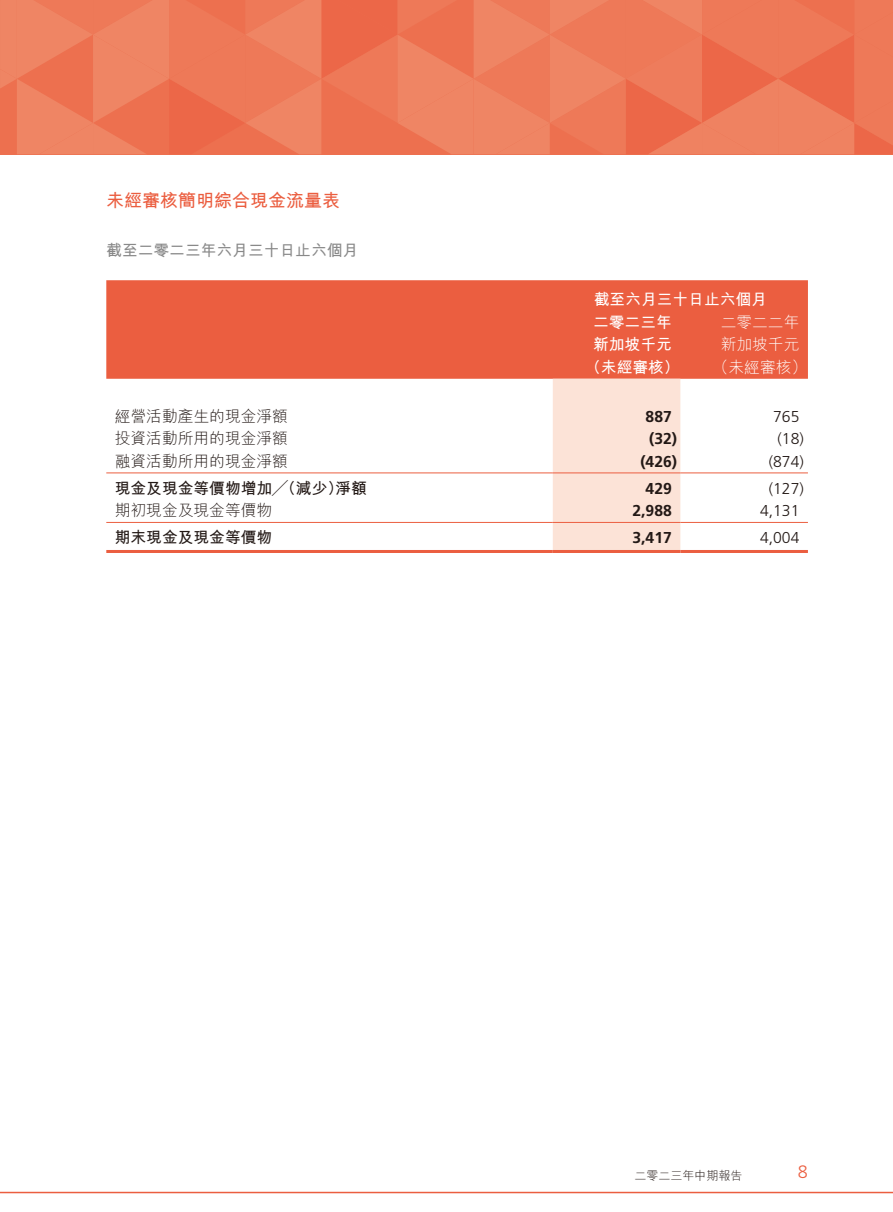
<style>
.page{position:relative;width:893px;height:1212px;background:#fff}
.page>*{position:absolute;margin:0;border:0;box-sizing:border-box;transform-origin:0 0}
.t1{font:700 18px "M Hei HK";color:#eb5e40}
.t2{font:300 18px "Frutiger LT Std";color:#eb5e40}
.t3{font:300 15.75px "M Hei HK";color:#231916}
.t4{font:700 15.75px/22.5px "M Hei HK";color:#fff}
.t5{font:300 15.75px "Frutiger LT Std";color:#231916}
.t6{font:700 15.75px "M Hei HK";color:#231916}
.t7{font:700 15.75px "Frutiger LT Std";color:#231916}
.t8{font:700 15.75px "M Hei HK";color:#898989}
.t9{font:300 15.75px "M Hei HK";color:#fff}
.t10{font:300 12px "M Hei HK";color:#231916}
</style>
<div class="page">
<hr style="left:0;top:1192px;width:893px;height:1px;background:#eb5e40">
<svg style="left:0;top:0;width:893px;height:154px;background:#ed7958"></svg>
<div style="left:106px;top:280px;width:702px;height:99px;background:#eb5e40"></div>
<div style="left:553px;top:379px;width:127px;height:171px;background:#fce3d7"></div>
<hr style="left:106px;top:472px;width:447px;height:1px;background:#eb5e40">
<hr style="left:553px;top:472px;width:127px;height:1px;background:#eb5e40">
<hr style="left:680px;top:472px;width:128px;height:1px;background:#eb5e40">
<hr style="left:106px;top:522px;width:447px;height:1px;background:#eb5e40">
<hr style="left:553px;top:522px;width:127px;height:1px;background:#eb5e40">
<hr style="left:680px;top:522px;width:128px;height:1px;background:#eb5e40">
<hr style="left:106px;top:550px;width:447px;height:3px;background:#eb5e40">
<hr style="left:553px;top:550px;width:127px;height:3px;background:#eb5e40">
<hr style="left:680px;top:550px;width:128px;height:3px;background:#eb5e40">
<p class="t1" style="left:106px;top:188px;width:235px">未經審核簡明綜合現金流量表</p>
<p class="t8" style="left:106px;top:238px;width:253px">截至二零二三年六月三十日止六個月</p>
<p class="t4" style="left:593px;top:287px;width:175px">截至六月三十日止六個月二零二三年</p>
<p class="t9" style="left:721px;top:314px;width:80px">二零二二年</p>
<p class="t4" style="left:593px;top:332px;width:80px">新加坡千元</p>
<p class="t9" style="left:721px;top:336px;width:80px">新加坡千元</p>
<p class="t4" style="left:585px;top:354px;width:96px">（未經審核）</p>
<p class="t9" style="left:713px;top:359px;width:96px">（未經審核）</p>
<p class="t3" style="left:115px;top:408px;width:175px">經營活動產生的現金淨額</p>
<p class="t7" style="left:646px;top:407px;width:28px">887</p>
<p class="t5" style="left:773px;top:407px;width:28px">765</p>
<p class="t3" style="left:115px;top:430px;width:175px">投資活動所用的現金淨額</p>
<p class="t7" style="left:649px;top:430px;width:30px">(32)</p>
<p class="t5" style="left:777px;top:430px;width:28px">(18)</p>
<p class="t3" style="left:115px;top:453px;width:175px">融資活動所用的現金淨額</p>
<p class="t7" style="left:640px;top:452px;width:38px">(426)</p>
<p class="t5" style="left:769px;top:452px;width:37px">(874)</p>
<p class="t6" style="left:115px;top:476px;width:253px">現金及現金等價物增加╱（減少）淨額</p>
<p class="t7" style="left:646px;top:479px;width:28px">429</p>
<p class="t5" style="left:769px;top:479px;width:37px">(127)</p>
<p class="t3" style="left:115px;top:502px;width:159px">期初現金及現金等價物</p>
<p class="t7" style="left:632px;top:502px;width:41px">2,988</p>
<p class="t5" style="left:760px;top:502px;width:41px">4,131</p>
<p class="t6" style="left:115px;top:526px;width:159px">期末現金及現金等價物</p>
<p class="t7" style="left:632px;top:529px;width:41px">3,417</p>
<p class="t5" style="left:760px;top:529px;width:41px">4,004</p>
<p class="t10" style="left:634px;top:1169px;width:109px">二零二三年中期報告</p>
<p class="t2" style="left:798px;top:1162px;width:12px">8</p>
</div>
